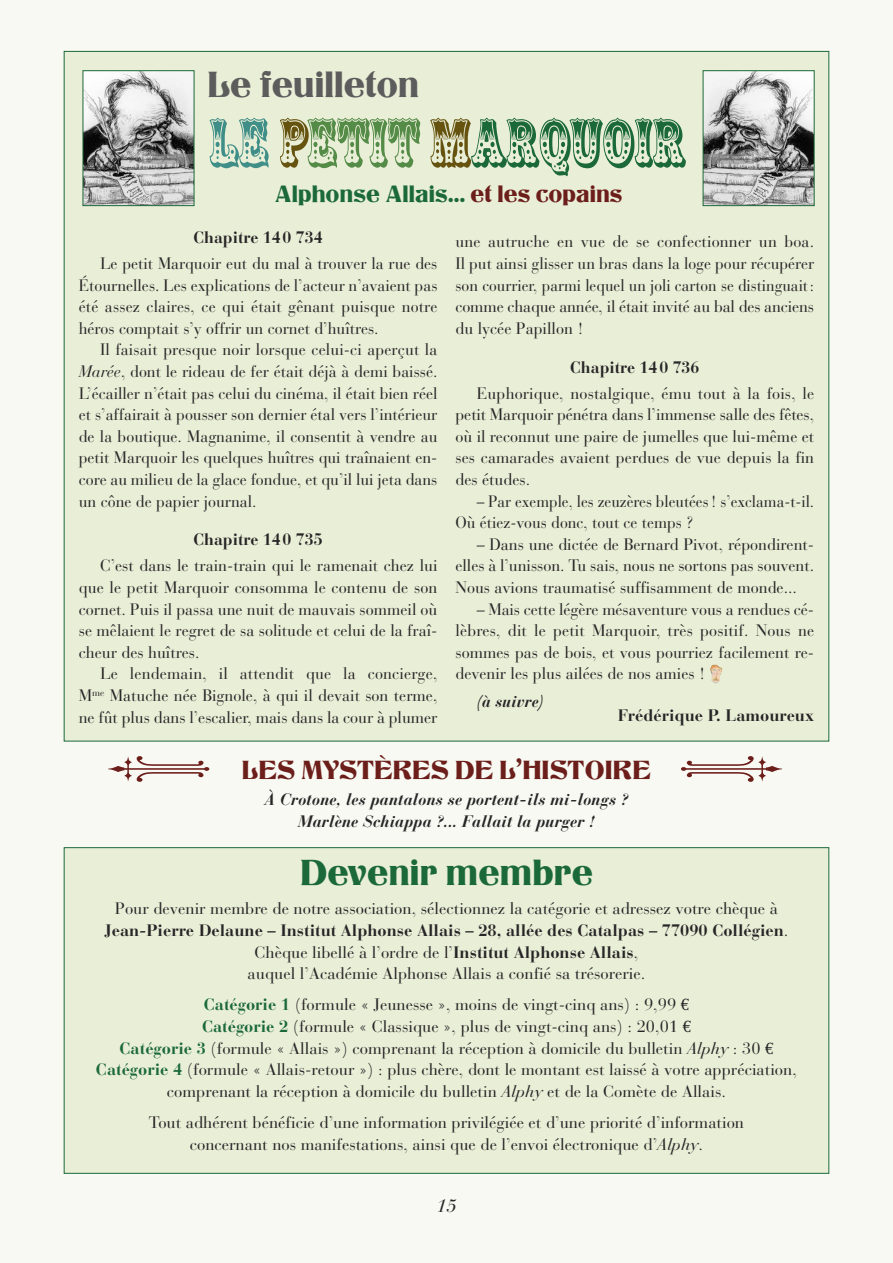
<style>
.page{position:relative;width:893px;height:1263px;background:#f8f9f2}
.page>*{position:absolute;margin:0;border:0;box-sizing:border-box;transform-origin:0 0}
.t1{font:67.5px "Zebrawood";color:#1b6939;scale:.75 1}
.t2{font:37.5px "Titania";color:#1b6939}
.t3{font:37.5px "Titania";color:#5d5c5c}
.t4{font:27px "Titania";color:#6c1e1b}
.t5{font:24.3px "Titania";color:#1b6939}
.t6{font:italic 18px "Bauer Bodoni";color:#272526}
.t7{font:16.5px/21.6px "Bauer Bodoni";color:#272526;text-align:justify}
.t8{font:16.5px/21.6px "Bauer Bodoni";color:#272526;text-align:justify;scale:.96 1}
.t9{font:italic 700 16.5px/21.6px "Bauer Bodoni";color:#272526;text-align:center}
.t10{font:16.5px/21.6px "Bauer Bodoni";color:#272526;scale:.93 1}
.t11{font:700 16.5px "Bauer Bodoni";color:#272526}
.s1{color:#3f8e87}
.s2{color:#65530f}
.s3{color:#548b47}
.s4{color:#6c1e1b}
.s5{font-style:italic}
.s6{font-weight:700}
.s7{font-weight:700;color:#1b6939}
.s8{font-family:"Euro Serif"}
</style>
<div class="page">
<div style="left:65px;top:52px;width:763px;height:689px;background:#e9eed7"></div>
<img style="left:85px;top:72px;width:107px;height:132px">
<div style="left:83px;top:70px;width:111px;height:136px;border:1px solid #1b6939"></div>
<img style="left:705px;top:72px;width:107px;height:132px">
<div style="left:703px;top:70px;width:111px;height:136px;border:1px solid #1b6939"></div>
<img style="left:710px;top:664px;width:12px;height:20px">
<div style="left:65px;top:848px;width:763px;height:325px;background:#e9eed7"></div>
<h2 class="t3" style="left:207px;top:72px;width:213px">Le feuilleton</h2>
<h1 class="t1" style="left:209px;top:112px;width:636px"><span class="s1">LE</span> <span class="s2">P</span><span class="s3">ETIT</span> <span class="s2">M</span>ARQUOIR</h1>
<h3 class="t5" style="left:275px;top:186px;width:349px">Alphonse Allais… <span class="s4">et les copains</span></h3>
<p class="t11" style="left:194px;top:231px;width:131px">Chapitre 14 0 734</p>
<p class="t8" style="left:79px;top:254px;width:375px;text-indent:21px">Le petit Marquoir eut du mal à trouver la rue des Étournelles. Les explications de l’acteur n’avaient pas été assez claires, ce qui était gênant puisque notre héros comptait s’y offrir un cornet d’huîtres.</p>
<p class="t8" style="left:79px;top:341px;width:375px;text-indent:21px">Il faisait presque noir lorsque celui-ci aperçut la <span class="s5">Marée</span>, dont le rideau de fer était déjà à demi baissé.<br>L’écailler n’était pas celui du cinéma, il était bien réel et s’affairait à pousser son dernier étal vers l’intérieur de la boutique. Magnanime, il consentit à vendre au petit Marquoir les quelques huîtres qui traînaient en&shy;core au milieu de la glace fondue, et qu’il lui jeta dans un cône de papier journal.</p>
<p class="t11" style="left:194px;top:533px;width:131px">Chapitre 14 0 735</p>
<p class="t7" style="left:79px;top:557px;width:360px;text-indent:21px">C’est dans le train-train qui le ramenait chez lui que le petit Marquoir consomma le contenu de son cornet. Puis il passa une nuit de mauvais sommeil où se mêlaient le regret de sa solitude et celui de la fraî&shy;cheur des huîtres.</p>
<p class="t7" style="left:79px;top:665px;width:360px;text-indent:21px">Le lendemain, il attendit que la concierge, M<sup>me</sup> Matuche née Bignole, à qui il devait son terme, ne fût plus dans l’escalier, mais dans la cour à plumer</p>
<p class="t7" style="left:455px;top:233px;width:360px">une autruche en vue de se confectionner un boa.<br>Il put ainsi glisser un bras dans la loge pour récupérer son courrier, parmi lequel un joli carton se distinguait : comme chaque année, il était invité au bal des anciens du lycée Papillon !</p>
<p class="t11" style="left:570px;top:360px;width:131px">Chapitre 14 0 736</p>
<p class="t7" style="left:455px;top:384px;width:360px;text-indent:21px">Euphorique, nostalgique, ému tout à la fois, le petit Marquoir pénétra dans l’immense salle des fêtes, où il reconnut une paire de jumelles que lui-même et ses camarades avaient perdues de vue depuis la fin des études.</p>
<p class="t10" style="left:455px;top:492px;width:387px;text-indent:21px">– Par exemple, les zeuzères bleutées ! s’exclama-t-il.<br>Où étiez-vous donc, tout ce temps ?</p>
<p class="t7" style="left:455px;top:535px;width:360px;text-indent:21px">– Dans une dictée de Bernard Pivot, répondirent&shy;elles à l’unisson. Tu sais, nous ne sortons pas souvent.<br>Nous avions traumatisé suffisamment de monde...</p>
<p class="t7" style="left:455px;top:600px;width:360px;text-indent:21px">– Mais cette légère mésaventure vous a rendues cé&shy;lèbres, dit le petit Marquoir, très positif. Nous ne sommes pas de bois, et vous pourriez facilement re&shy;devenir les plus ailées de nos amies !</p>
<p class="t9" style="left:477px;top:692px;width:69px">(à suivre)</p>
<p class="t11" style="left:618px;top:708px;width:198px">Frédérique P. Lamoureux</p>
<h3 class="t4" style="left:242px;top:760px;width:411px">LES MYSTÈRES DE L’HISTOIRE</h3>
<p class="t9" style="left:265px;top:790px;width:365px">À Crotone, les pantalons se portent-ils mi-longs ?<br>Marlène Schiappa ?... Fallait la purger !</p>
<h2 class="t2" style="left:300px;top:859px;width:295px">Devenir membre</h2>
<p class="t7" style="left:104px;top:900px;width:685px;text-align:center">Pour devenir membre de notre association, sélectionnez la catégorie et adressez votre chèque à <span class="s6">Jean-Pierre Delaune – Institut Alphonse Allais – 28, allée des Catalpas – 77090 Collégien</span>.<br>Chèque libellé à l’ordre de l’<span class="s6">Institut Alphonse Allais</span>,<br>auquel l’Académie Alphonse Allais a confié sa trésorerie.</p>
<p class="t7" style="left:96px;top:996px;width:702px;text-align:center"><span class="s7">Catégorie 1</span> (formule « Jeunesse », moins de vingt-cinq ans) : 9,99 <span class="s8">€<br></span><span class="s7">Catégorie 2</span> (formule « Classique », plus de vingt-cinq ans) : 20,01 <span class="s8">€<br></span><span class="s7">Catégorie 3</span> (formule « Allais ») comprenant la réception à domicile du bulletin <span class="s5">Alphy</span> : 30 <span class="s8">€ </span><span class="s7">Catégorie 4</span> (formule « Allais-retour ») : plus chère, dont le montant est laissé à votre appréciation, comprenant la réception à domicile du bulletin <span class="s5">Alphy</span> et de la Comète de Allais.</p>
<p class="t7" style="left:149px;top:1113px;width:597px;text-align:center">Tout adhérent bénéficie d’une information privilégiée et d’une priorité d’information concernant nos manifestations, ainsi que de l’envoi électronique d’<span class="s5">Alphy</span>.</p>
<p class="t6" style="left:436px;top:1199px;width:22px">15</p>
</div>
